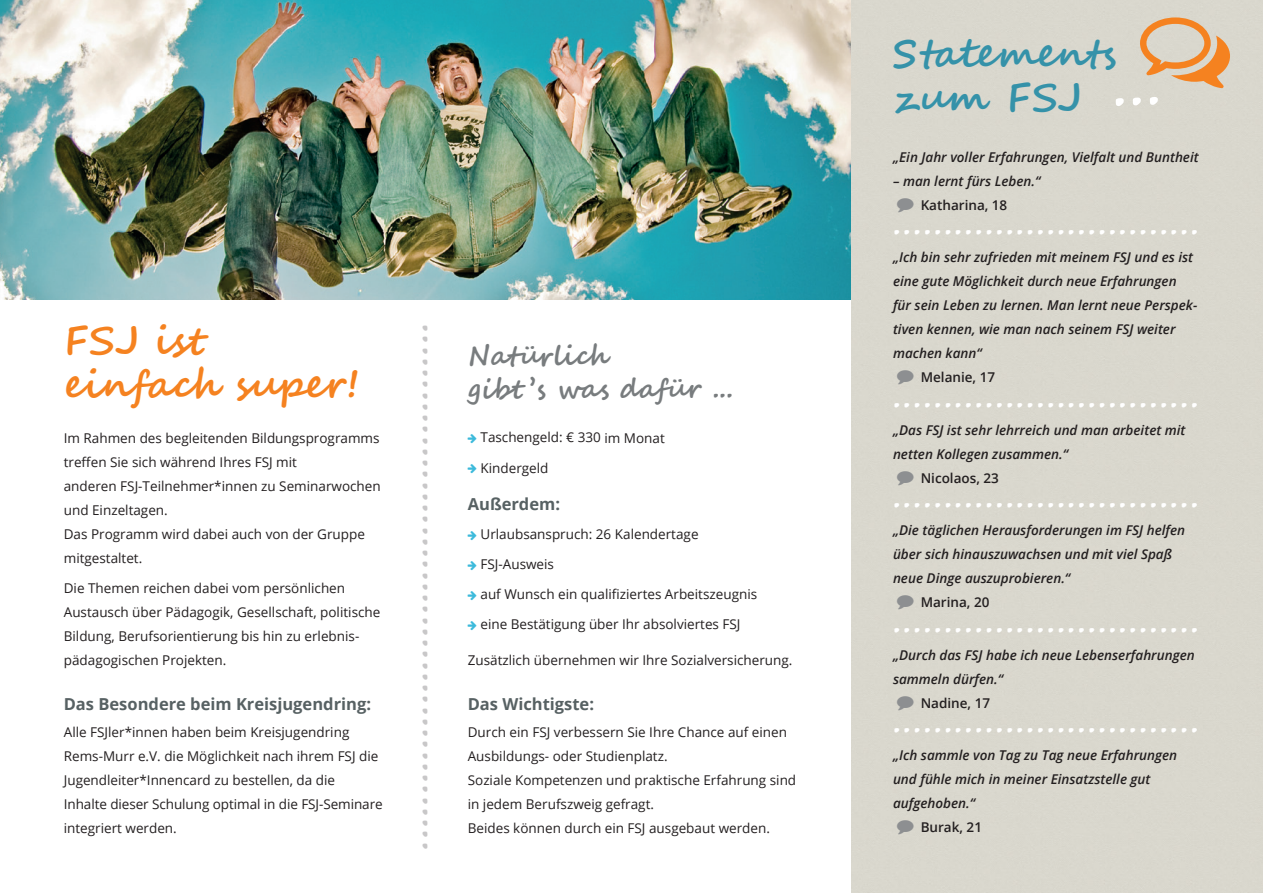
<style>
.page{position:relative;width:1263px;height:893px;background:#fff}
.page>*{position:absolute;margin:0;border:0;box-sizing:border-box;transform-origin:0 0}
.t1{font:700 39px "Segoe Script";color:#f58220}
.t2{font:700 39px/43.5px "Segoe Script";color:#3592a9}
.t3{font:700 34.5px "Segoe Script";color:#c8c7c8}
.t4{font:700 31.5px "Segoe Script";color:#fff}
.t5{font:700 27px "Segoe Script";color:#787c7e}
.t6{font:700 16.5px "Open Sans";color:#576163}
.t7{font:13.5px/24px "Open Sans";color:#231f20}
.t8{font:italic 600 13.5px/24px "Open Sans";color:#231f20}
.t9{font:600 13.5px "Open Sans";color:#231f20}
.s1{color:#8d8f91}
</style>
<div class="page">
<div style="left:850px;top:0;width:413px;height:893px;background:#d9d7cd"></div>
<img style="left:0;top:0;width:850px;height:300px">
<div style="left:1140px;top:17px;width:90px;height:71px;background:#d9d7cd"></div>
<svg style="left:1115px;top:97px;width:43px;height:9px"></svg>
<p class="t1" style="left:64px;top:309px;width:141px">FSJ ist</p>
<p class="t1" style="left:64px;top:353px;width:297px">einfach super!</p>
<p class="t7" style="left:64px;top:426px;width:317px">Im Rahmen des begleitenden Bildungsprogramms treffen Sie sich während Ihres FSJ mit</p>
<p class="t7" style="left:64px;top:474px;width:318px">anderen FSJ-Teilnehmer*innen zu Seminarwochen und Einzeltagen.</p>
<p class="t7" style="left:64px;top:522px;width:303px">Das Programm wird dabei auch von der Gruppe mitgestaltet.</p>
<p class="t7" style="left:64px;top:576px;width:283px">Die Themen reichen dabei vom persönlichen</p>
<p class="t7" style="left:64px;top:600px;width:318px">Austausch über Pädagogik, Gesellschaft, politische<br>Bildung, Berufsorientierung bis hin zu erlebnis&shy;pädagogischen Projekten.</p>
<p class="t6" style="left:64px;top:692px;width:309px">Das Besondere beim Kreisjugendring:</p>
<p class="t7" style="left:64px;top:720px;width:316px">Alle FSJler*innen haben beim Kreisjugendring<br>Rems-Murr e.V. die Möglichkeit nach ihrem FSJ die<br>Jugendleiter*Innencard zu bestellen, da die</p>
<p class="t7" style="left:64px;top:792px;width:320px">Inhalte dieser Schulung optimal in die FSJ-Seminare integriert werden.</p>
<p class="t3" style="left:462px;top:324px;width:528px;rotate:90deg">...............................................</p>
<p class="t5" style="left:468px;top:333px;width:145px">Natürlich</p>
<p class="t5" style="left:468px;top:366px;width:267px">gibt ’s was dafür ...</p>
<p class="t7" style="left:480px;top:425px;width:186px">Taschengeld: € 330 im Monat</p>
<p class="t7" style="left:480px;top:456px;width:70px">Kindergeld</p>
<p class="t6" style="left:468px;top:492px;width:94px">Außerdem:</p>
<p class="t7" style="left:480px;top:521px;width:220px">Urlaubsanspruch: 26 Kalendertage</p>
<p class="t7" style="left:480px;top:551px;width:75px">FSJ-Ausweis</p>
<p class="t7" style="left:480px;top:581px;width:278px">auf Wunsch ein qualifiziertes Arbeitszeugnis</p>
<p class="t7" style="left:480px;top:611px;width:262px">eine Bestätigung über Ihr absolviertes FSJ</p>
<p class="t7" style="left:468px;top:647px;width:326px">Zusätzlich übernehmen wir Ihre Sozialversicherung.</p>
<p class="t6" style="left:468px;top:692px;width:128px">Das Wichtigste:</p>
<p class="t7" style="left:468px;top:719px;width:321px">Durch ein FSJ verbessern Sie Ihre Chance auf einen<br>Ausbildungs- oder Studienplatz.</p>
<p class="t7" style="left:468px;top:767px;width:330px">Soziale Kompetenzen und praktische Erfahrung sind in jedem Berufszweig gefragt.</p>
<p class="t7" style="left:468px;top:815px;width:304px">Beides können durch ein FSJ ausgebaut werden.</p>
<p class="t2" style="left:893px;top:33px;width:225px">Statements zum FSJ</p>
<p class="t8" style="left:893px;top:145px;width:307px">„Ein Jahr voller Erfahrungen, Vielfalt und Buntheit</p>
<p class="t8" style="left:893px;top:169px;width:149px">– man lernt fürs Leben.“</p>
<p class="t9" style="left:897px;top:196px;width:112px"><span class="s1">◆</span> Katharina, 18</p>
<p class="t4" style="left:893px;top:199px;width:307px">..............................</p>
<p class="t8" style="left:893px;top:245px;width:306px">„Ich bin sehr zufrieden mit meinem FSJ und es ist eine gute Möglichkeit durch neue Erfahrungen für sein Leben zu lernen. Man lernt neue Perspek&shy;tiven kennen, wie man nach seinem FSJ weiter machen kann“</p>
<p class="t9" style="left:897px;top:368px;width:99px"><span class="s1">◆</span> Melanie, 17</p>
<p class="t4" style="left:893px;top:371px;width:307px">..............................</p>
<p class="t8" style="left:893px;top:418px;width:294px">„Das FSJ ist sehr lehrreich und man arbeitet mit netten Kollegen zusammen.“</p>
<p class="t9" style="left:897px;top:469px;width:103px"><span class="s1">◆</span> Nicolaos, 23</p>
<p class="t4" style="left:893px;top:472px;width:307px">..............................</p>
<p class="t8" style="left:893px;top:518px;width:294px">„Die täglichen Herausforderungen im FSJ helfen über sich hinauszuwachsen und mit viel Spaß neue Dinge auszuprobieren.“</p>
<p class="t9" style="left:897px;top:593px;width:94px"><span class="s1">◆</span> Marina, 20</p>
<p class="t4" style="left:893px;top:596px;width:307px">..............................</p>
<p class="t8" style="left:893px;top:643px;width:303px">„Durch das FSJ habe ich neue Lebenserfahrungen sammeln dürfen.“</p>
<p class="t9" style="left:897px;top:694px;width:94px"><span class="s1">◆</span> Nadine, 17</p>
<p class="t4" style="left:893px;top:697px;width:307px">..............................</p>
<p class="t8" style="left:893px;top:743px;width:286px">„Ich sammle von Tag zu Tag neue Erfahrungen und fühle mich in meiner Einsatzstelle gut</p>
<p class="t8" style="left:893px;top:791px;width:84px">aufgehoben.“</p>
<p class="t9" style="left:897px;top:818px;width:86px"><span class="s1">◆</span> Burak, 21</p>
</div>
